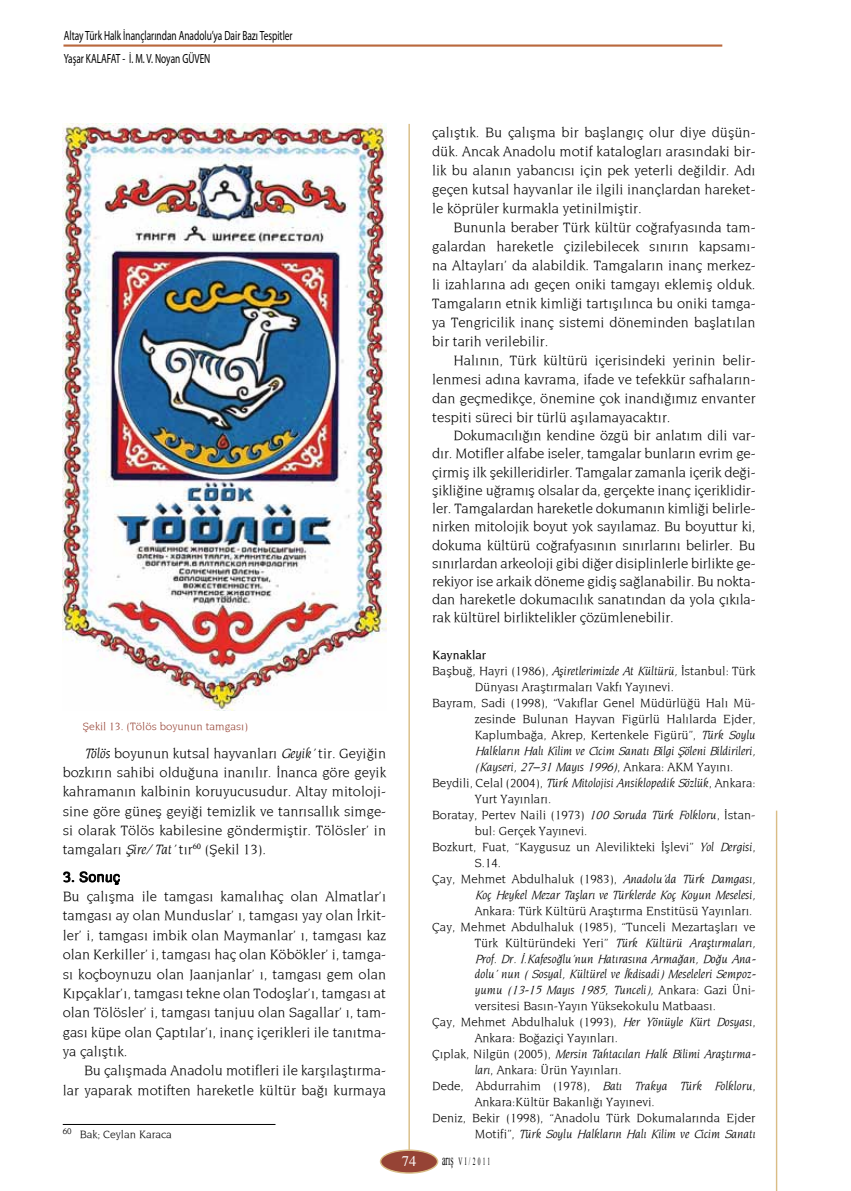
<style>
.page{position:relative;width:851px;height:1191px;background:#fff}
.page>*{position:absolute;margin:0;border:0;box-sizing:border-box;transform-origin:0 0}
.t1{font:14.55px/19.4px "Novarese";color:#000;text-align:justify}
.t2{font:14.55px "Times";color:#fff}
.t3{font:13.35px/23.5px "Myriad Pro";color:#000;scale:.7 1}
.t4{font:13.05px "Hel Con Solaris";color:#000;scale:1.25 1}
.t5{font:12.75px "Novarese";color:#000}
.t6{font:italic 12.75px "Novarese";color:#000}
.t7{font:500 12.75px "Novarese";color:#000}
.t8{font:11.4px "Novarese";color:#964335}
.t9{font:11.4px "Novarese";color:#000}
.t10{font:10.95px "Times New Roman";letter-spacing:.4em;color:#000;scale:.51 1}
.s1{font-style:italic}
.s2{font-style:normal}
.s3{font-size:15.6px}
</style>
<div class="page">
<hr style="left:408px;top:124px;width:2px;height:1026px;background:#d9bd86">
<hr style="left:63px;top:44px;width:659px;height:3px;background:#ba683d">
<hr style="left:775px;top:810px;width:2px;height:381px;background:#d9bd86">
<div style="left:380px;top:1150px;width:57px;height:23px;background:#964335;border-radius:50%"></div>
<div style="left:380px;top:1149px;width:58px;height:24px;border:1px solid #d9bd86;border-radius:50%"></div>
<img style="left:63px;top:124px;width:323px;height:586px">
<svg style="left:63px;top:871px;width:11px;height:11px"></svg>
<svg style="left:80px;top:871px;width:40px;height:14px"></svg>
<hr style="left:63px;top:1124px;width:212px;height:1px;background:#000">
<p class="t3" style="left:64px;top:23px;width:328px">Altay Türk Halk İnançlarından Anadolu’ya Dair Bazı Tespitler<br>Yaşar KALAFAT - İ. M. V. Noyan GÜVEN</p>
<p class="t8" style="left:83px;top:719px;width:167px">Şekil 13. (Tölös boyunun tamgası)</p>
<p class="t1" style="left:63px;top:742px;width:325px;text-indent:21px"><span class="s1">Tölös</span> boyunun kutsal hayvanları <span class="s1">Geyik’</span> tir. Geyiğin bozkırın sahibi olduğuna inanılır. İnanca göre geyik kahramanın kalbinin koruyucusudur. Altay mitoloji&shy;sine göre güneş geyiği temizlik ve tanrısallık simge&shy;si olarak Tölös kabilesine göndermiştir. Tölösler’ in tamgaları <span class="s1">Şire/ Tat’</span> tır<sup>60</sup> (Şekil 13).</p>
<p class="t4" style="left:63px;top:869px;width:47px">3. Sonuç</p>
<p class="t1" style="left:63px;top:886px;width:325px">Bu çalışma ile tamgası kamalıhaç olan Almatlar’ı tamgası ay olan Munduslar’ ı, tamgası yay olan İrkit&shy;ler’ i, tamgası imbik olan Maymanlar’ ı, tamgası kaz olan Kerkiller’ i, tamgası haç olan Köbökler’ i, tamga&shy;sı koçboynuzu olan Jaanjanlar’ ı, tamgası gem olan Kıpçaklar’ı, tamgası tekne olan Todoşlar’ı, tamgası at olan Tölösler’ i, tamgası tanjuu olan Sagallar’ ı, tam&shy;gası küpe olan Çaptılar’ı, inanç içerikleri ile tanıtma&shy;ya çalıştık.</p>
<p class="t1" style="left:63px;top:1060px;width:325px;text-align:right">Bu çalışmada Anadolu motifleri ile karşılaştırma-<br>lar yaparak motiften hareketle kültür bağı kurmaya</p>
<p class="t9" style="left:63px;top:1127px;width:111px"><sup>60</sup> Bak; Ceylan Karaca</p>
<p class="t1" style="left:432px;top:122px;width:325px;line-height:18.9px">çalıştık. Bu çalışma bir başlangıç olur diye düşün&shy;dük. Ancak Anadolu motif katalogları arasındaki bir&shy;lik bu alanın yabancısı için pek yeterli değildir. Adı geçen kutsal hayvanlar ile ilgili inançlardan hareket&shy;le köprüler kurmakla yetinilmiştir.</p>
<p class="t1" style="left:432px;top:217px;width:325px;line-height:18.9px;text-indent:21px">Bununla beraber Türk kültür coğrafyasında tam&shy;galardan hareketle çizilebilecek sınırın kapsamı&shy;na Altayları’ da alabildik. Tamgaların inanç merkez&shy;li izahlarına adı geçen oniki tamgayı eklemiş olduk.<br>Tamgaların etnik kimliği tartışılınca bu oniki tamga&shy;ya Tengricilik inanç sistemi döneminden başlatılan bir tarih verilebilir.</p>
<p class="t1" style="left:432px;top:350px;width:325px;line-height:18.9px;text-indent:21px">Halının, Türk kültürü içerisindeki yerinin belir&shy;lenmesi adına kavrama, ifade ve tefekkür safhaların&shy;dan geçmedikçe, önemine çok inandığımız envanter tespiti süreci bir türlü aşılamayacaktır.</p>
<p class="t1" style="left:432px;top:426px;width:325px;line-height:18.1px;text-indent:21px">Dokumacılığın kendine özgü bir anlatım dili var&shy;dır. Motifler alfabe iseler, tamgalar bunların evrim ge&shy;çirmiş ilk şekilleridirler. Tamgalar zamanla içerik deği&shy;şikliğine uğramış olsalar da, gerçekte inanç içeriklidir&shy;ler. Tamgalardan hareketle dokumanın kimliği belirle&shy;nirken mitolojik boyut yok sayılamaz. Bu boyuttur ki, dokuma kültürü coğrafyasının sınırlarını belirler. Bu sınırlardan arkeoloji gibi diğer disiplinlerle birlikte ge&shy;rekiyor ise arkaik döneme gidiş sağlanabilir. Bu nokta&shy;dan hareketle dokumacılık sanatından da yola çıkıla&shy;rak kültürel birliktelikler çözümlenebilir.</p>
<p class="t7" style="left:432px;top:647px;width:55px">Kaynaklar</p>
<p class="t5" style="left:432px;top:663px;width:325px">Başbuğ, Hayri (1986), <span class="s1">Aşiretlerimizde At Kültürü,</span> İstanbul: Türk</p>
<p class="t5" style="left:474px;top:679px;width:201px">Dünyası Araştırmaları Vakfı Yayınevi.</p>
<p class="t5" style="left:432px;top:695px;width:325px">Bayram, Sadi (1998), “Vakıflar Genel Müdürlüğü Halı Mü-</p>
<p class="t5" style="left:474px;top:711px;width:282px">zesinde Bulunan Hayvan Figürlü Halılarda Ejder,</p>
<p class="t5" style="left:474px;top:727px;width:282px">Kaplumbağa, Akrep, Kertenkele Figürü”, <span class="s1">Türk Soylu</span></p>
<p class="t6" style="left:474px;top:743px;width:282px">Halkların Halı Kilim ve Cicim Sanatı Bilgi Şöleni Bildirileri,</p>
<p class="t6" style="left:474px;top:759px;width:260px">(Kayseri, 27–31 Mayıs 1996)<span class="s2">, Ankara: AKM Yayını.</span></p>
<p class="t6" style="left:432px;top:775px;width:325px"><span class="s2">Beydili, Celal (2004),</span> Türk Mitolojisi Ansiklopedik Sözlük<span class="s2">, Ankara:</span></p>
<p class="t5" style="left:474px;top:791px;width:78px">Yurt Yayınları.</p>
<p class="t5" style="left:432px;top:807px;width:325px">Boratay, Pertev Naili (1973) <span class="s1">100 Soruda Türk Folkloru</span>, İstan-</p>
<p class="t5" style="left:474px;top:823px;width:114px">bul: Gerçek Yayınevi.</p>
<p class="t5" style="left:432px;top:839px;width:325px">Bozkurt, Fuat, “Kaygusuz un Alevilikteki İşlevi” <span class="s1">Yol Dergisi</span>,</p>
<p class="t5" style="left:474px;top:855px;width:28px">S.14.</p>
<p class="t5" style="left:432px;top:871px;width:325px">Çay, Mehmet Abdulhaluk (1983), <span class="s1">Anadolu’da Türk Damgası,</span></p>
<p class="t6" style="left:474px;top:887px;width:282px">Koç Heykel Mezar Taşları ve Türklerde Koç Koyun Meselesi,</p>
<p class="t5" style="left:474px;top:903px;width:279px">Ankara: Türk Kültürü Araştırma Enstitüsü Yayınları.</p>
<p class="t5" style="left:432px;top:918px;width:325px">Çay, Mehmet Abdulhaluk (1985), “Tunceli Mezartaşları ve</p>
<p class="t6" style="left:474px;top:934px;width:282px"><span class="s2">Türk Kültüründeki Yeri”</span> Türk Kültürü Araştırmaları,</p>
<p class="t6" style="left:474px;top:950px;width:283px">Prof. Dr. İ.Kafesoğlu’nun Hatırasına Armağan, Doğu Ana-</p>
<p class="t6" style="left:474px;top:966px;width:283px">dolu’ nun ( Sosyal, Kültürel ve İkdisadi) Meseleleri Sempoz-</p>
<p class="t6" style="left:474px;top:982px;width:282px">yumu (13-15 Mayıs 1985, Tunceli), <span class="s2">Ankara: Gazi Üni-</span></p>
<p class="t5" style="left:474px;top:998px;width:242px">versitesi Basın-Yayın Yüksekokulu Matbaası.</p>
<p class="t5" style="left:432px;top:1014px;width:325px">Çay, Mehmet Abdulhaluk (1993), <span class="s1">Her Yönüyle Kürt Dosyası</span>,</p>
<p class="t5" style="left:474px;top:1030px;width:145px">Ankara: Boğaziçi Yayınları.</p>
<p class="t6" style="left:432px;top:1046px;width:325px"><span class="s2">Çıplak, Nilgün (2005),</span> Mersin Tahtacıları Halk Bilimi Araştırma-</p>
<p class="t5" style="left:474px;top:1062px;width:148px"><span class="s1">ları</span>, Ankara: Ürün Yayınları.</p>
<p class="t5" style="left:432px;top:1078px;width:325px">Dede, Abdurrahim (1978), <span class="s1">Batı Trakya Türk Folkloru</span>,</p>
<p class="t5" style="left:474px;top:1094px;width:181px">Ankara:Kültür Bakanlığı Yayınevi.</p>
<p class="t5" style="left:432px;top:1110px;width:325px">Deniz, Bekir (1998), “Anadolu Türk Dokumalarında Ejder</p>
<p class="t6" style="left:474px;top:1126px;width:282px"><span class="s2">Motifi”,</span> Türk Soylu Halkların Halı Kilim ve Cicim Sanatı</p>
<p class="t2" style="left:402px;top:1147px;width:16px">74</p>
<p class="t10" style="left:442px;top:1154px;width:96px"><span class="s3">arış</span> VI/2011</p>
</div>
